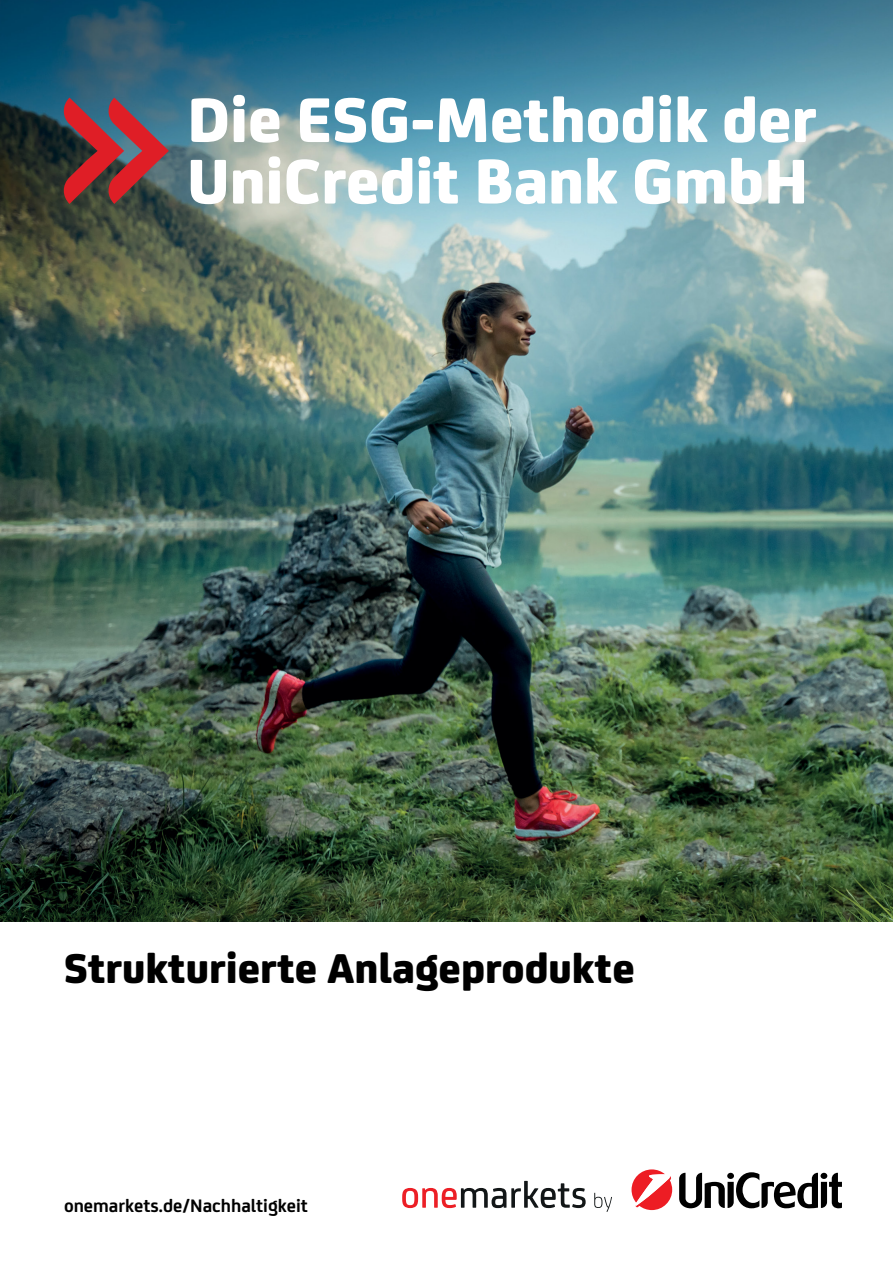
<style>
.page{position:relative;width:893px;height:1263px;background:#fff}
.page>*{position:absolute;margin:0;border:0;box-sizing:border-box;transform-origin:0 0}
.t1{font:800 67.5px/61.5px "Uni Credit";color:#fff}
.t2{font:800 45px "Uni Credit";color:#000}
.t3{font:700 19.5px "Uni Credit";color:#000}
</style>
<div class="page">
<svg style="left:594px;top:1193px;width:18px;height:19px"></svg>
<svg style="left:402px;top:1181px;width:184px;height:27px"></svg>
<svg style="left:631px;top:1169px;width:41px;height:41px"></svg>
<svg style="left:679px;top:1172px;width:163px;height:36px"></svg>
<img style="left:0;top:0;width:893px;height:922px">
<svg style="left:62px;top:98px;width:107px;height:106px"></svg>
<p class="t1" style="left:187px;top:84px;width:631px">Die ESG-Methodik der<br>UniCredit Bank GmbH</p>
<p class="t2" style="left:64px;top:933px;width:573px">Strukturierte Anlageprodukte</p>
<p class="t3" style="left:64px;top:1190px;width:245px">onemarkets.de/Nachhaltigkeit</p>
</div>
